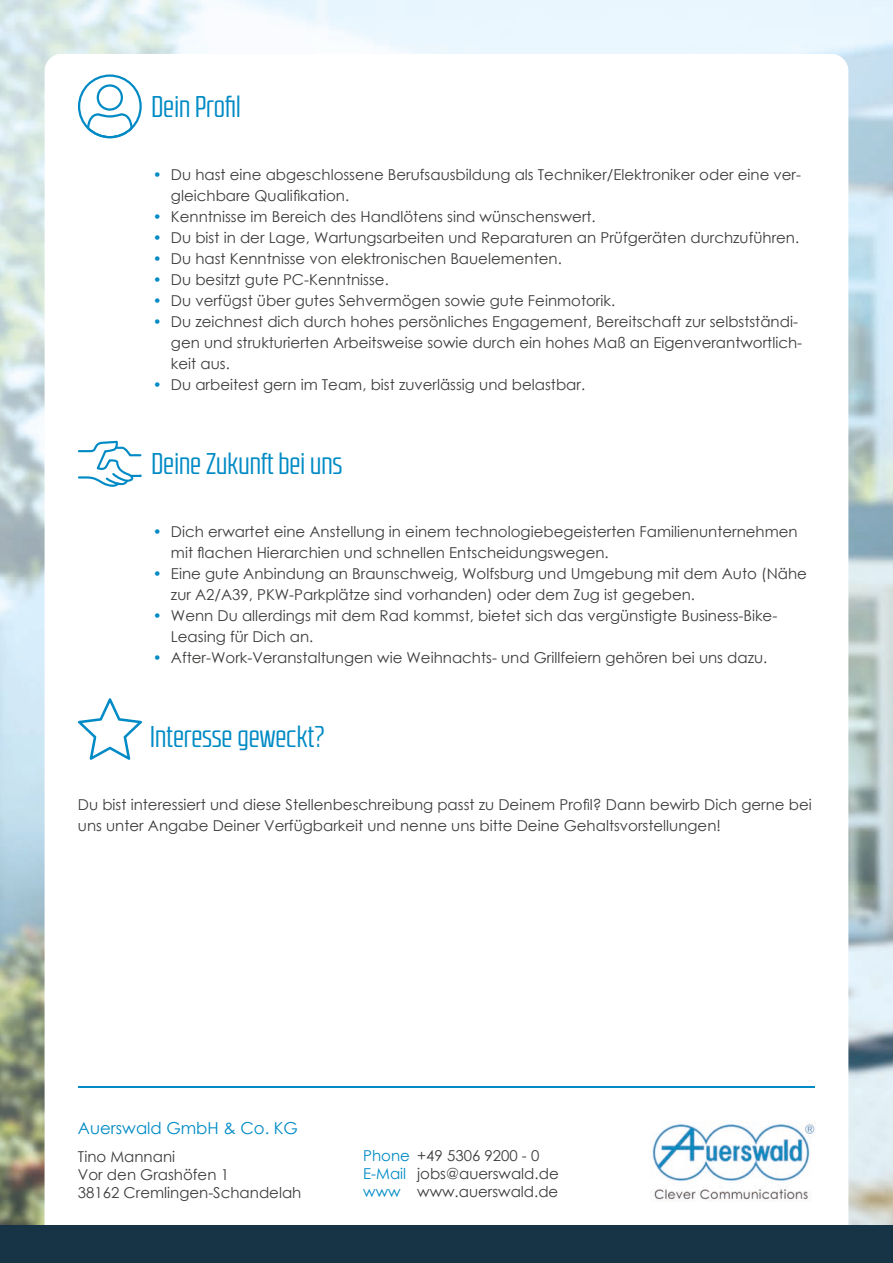
<style>
.page{position:relative;width:893px;height:1263px;background:#fff}
.page>*{position:absolute;margin:0;border:0;box-sizing:border-box;transform-origin:0 0}
.t1{font:30px "RB No 2.1 b";color:#008bc5}
.t2{font:16.5px "Century Gothic";color:#008bc5}
.t3{font:15px/21px "Century Gothic";color:#3d3d3c}
.s1{font-family:"Century Gothic Pro";color:#008bc5}
.s2{color:#008bc5}
</style>
<div class="page">
<img style="left:0;top:0;width:893px;height:1225px">
<div style="left:45px;top:54px;width:803px;height:1209px;background:#fff;border-radius:17px"></div>
<div style="left:0;top:1225px;width:893px;height:38px;background:#173447"></div>
<img style="left:652px;top:1123px;width:163px;height:79px">
<hr style="left:78px;top:1086px;width:736px;height:1px;background:#008bc5">
<svg style="left:78px;top:74px;width:64px;height:64px"></svg>
<svg style="left:78px;top:441px;width:64px;height:46px"></svg>
<svg style="left:78px;top:698px;width:64px;height:62px"></svg>
<h1 class="t1" style="left:151px;top:90px;width:91px">Dein Profil</h1>
<p class="t3" style="left:171px;top:164px;width:632px;text-indent:-18px"><span class="s1">•</span> Du hast eine abgeschlossene Berufsausbildung als Techniker/Elektroniker oder eine ver&shy;gleichbare Qualifikation.</p>
<p class="t3" style="left:153px;top:206px;width:444px"><span class="s1">•</span> Kenntnisse im Bereich des Handlötens sind wünschenswert.</p>
<p class="t3" style="left:153px;top:227px;width:648px"><span class="s1">•</span> Du bist in der Lage, Wartungsarbeiten und Reparaturen an Prüfgeräten durchzuführen.</p>
<p class="t3" style="left:153px;top:248px;width:410px"><span class="s1">•</span> Du hast Kenntnisse von elektronischen Bauelementen.</p>
<p class="t3" style="left:153px;top:269px;width:237px"><span class="s1">•</span> Du besitzt gute PC-Kenntnisse.</p>
<p class="t3" style="left:153px;top:290px;width:464px"><span class="s1">•</span> Du verfügst über gutes Sehvermögen sowie gute Feinmotorik.</p>
<p class="t3" style="left:171px;top:311px;width:633px;text-indent:-18px"><span class="s1">•</span> Du zeichnest dich durch hohes persönliches Engagement, Bereitschaft zur selbstständi&shy;gen und strukturierten Arbeitsweise sowie durch ein hohes Maß an Eigenverantwortlich&shy;keit aus.</p>
<p class="t3" style="left:153px;top:374px;width:434px"><span class="s1">•</span> Du arbeitest gern im Team, bist zuverlässig und belastbar.</p>
<h1 class="t1" style="left:151px;top:447px;width:193px">Deine Zukunft bei uns</h1>
<p class="t3" style="left:171px;top:521px;width:628px;text-indent:-18px"><span class="s1">•</span> Dich erwartet eine Anstellung in einem technologiebegeisterten Familienunternehmen mit flachen Hierarchien und schnellen Entscheidungswegen.</p>
<p class="t3" style="left:171px;top:563px;width:637px;text-indent:-18px"><span class="s1">•</span> Eine gute Anbindung an Braunschweig, Wolfsburg und Umgebung mit dem Auto (Nähe zur A2/A39, PKW-Parkplätze sind vorhanden) oder dem Zug ist gegeben.</p>
<p class="t3" style="left:171px;top:605px;width:608px;text-indent:-18px"><span class="s1">•</span> Wenn Du allerdings mit dem Rad kommst, bietet sich das vergünstigte Business-Bike-<br>Leasing für Dich an.</p>
<p class="t3" style="left:153px;top:647px;width:616px"><span class="s1">•</span> After-Work-Veranstaltungen wie Weihnachts- und Grillfeiern gehören bei uns dazu.</p>
<h1 class="t1" style="left:150px;top:720px;width:176px">Interesse geweckt?</h1>
<p class="t3" style="left:78px;top:794px;width:735px">Du bist interessiert und diese Stellenbeschreibung passt zu Deinem Profil? Dann bewirb Dich gerne bei uns unter Angabe Deiner Verfügbarkeit und nenne uns bitte Deine Gehaltsvorstellungen!</p>
<p class="t2" style="left:78px;top:1116px;width:222px">Auerswald GmbH &amp; Co. KG</p>
<p class="t3" style="left:78px;top:1147px;width:225px;line-height:18px">Tino Mannani<br>Vor den Grashöfen 1<br>38162 Cremlingen-Schandelah</p>
<p class="t3" style="left:363px;top:1146px;width:197px;line-height:18px"><span class="s2">Phone</span> +49 5306 9200 - 0<br><span class="s2">E-Mail</span> jobs@auerswald.de <span class="s2">www</span> www.auerswald.de</p>
</div>
